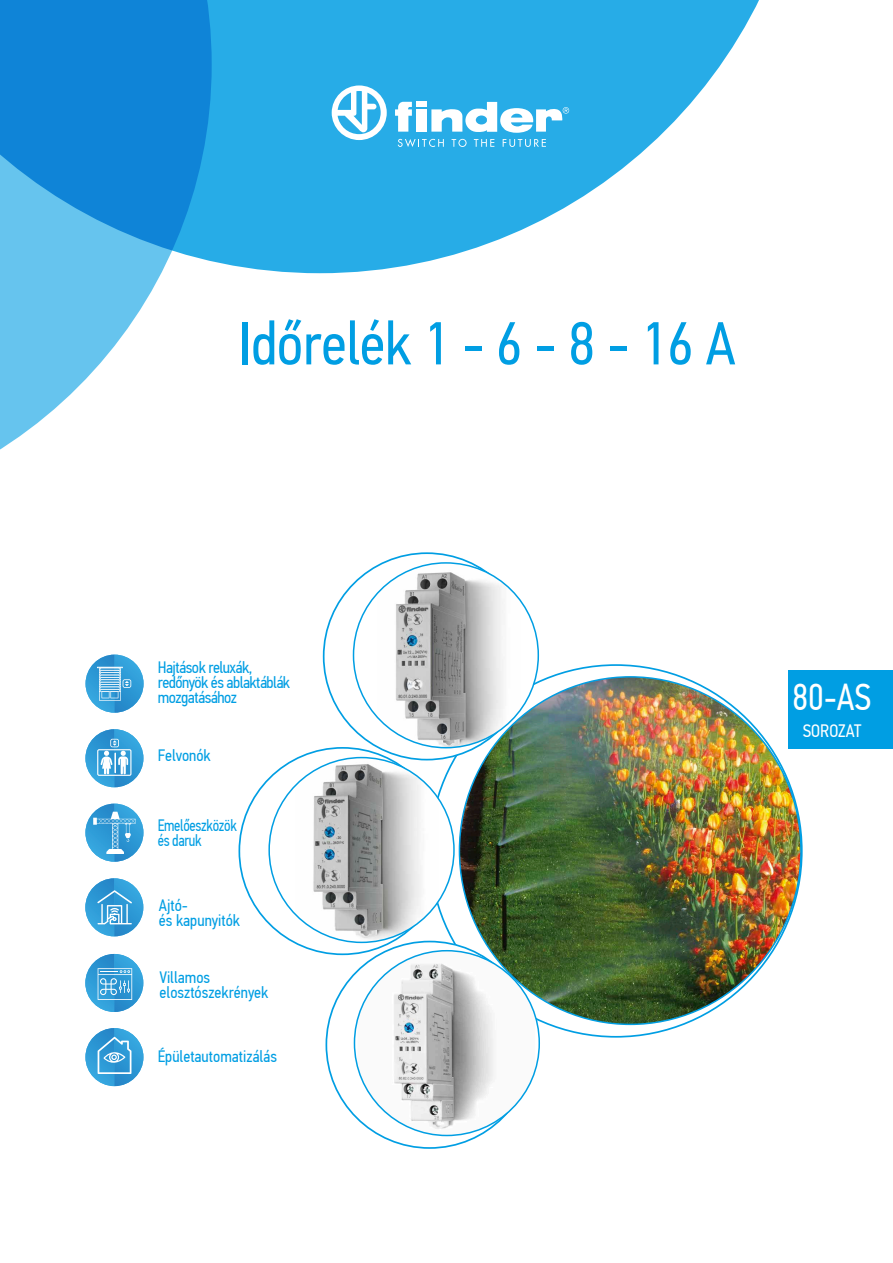
<style>
.page{position:relative;width:893px;height:1263px;background:#fff}
.page>*{position:absolute;margin:0;border:0;box-sizing:border-box;transform-origin:0 0}
.t1{font:60.6px "PF Din Text Cond Pro";letter-spacing:-.01em;color:#009ee3}
.t2{font:37.5px "PF Din Text Cond Pro";color:#fff;scale:.95 1}
.t3{font:18px "PF Din Text Cond Pro";color:#fff}
.t4{font:16.5px/15px "PF Din Text Cond Pro";color:#009ee3}
.t5{font:16.5px/15px "PF Din Text Cond Pro";letter-spacing:-.02em;color:#009ee3}
.t6{font:16.5px/15px "PF Din Text Cond Pro";letter-spacing:-.02em;color:#009ee3;scale:.9 1}
</style>
<div class="page">
<div style="left:788px;top:670px;width:105px;height:78px;background:#009ee3"></div>
<img style="left:85px;top:729px;width:58px;height:58px">
<svg style="left:97px;top:739px;width:34px;height:37px"></svg>
<img style="left:86px;top:655px;width:58px;height:58px">
<svg style="left:97px;top:667px;width:34px;height:34px"></svg>
<img style="left:85px;top:954px;width:58px;height:58px">
<svg style="left:98px;top:968px;width:34px;height:32px"></svg>
<img style="left:85px;top:804px;width:58px;height:58px">
<svg style="left:93px;top:812px;width:43px;height:42px;background:#51a9dc"></svg>
<img style="left:85px;top:1028px;width:58px;height:58px">
<svg style="left:98px;top:1037px;width:33px;height:37px"></svg>
<img style="left:85px;top:878px;width:58px;height:58px">
<svg style="left:97px;top:890px;width:35px;height:34px"></svg>
<svg style="left:212px;top:0;width:547px;height:273px;fill:#27ace7"></svg>
<svg style="left:0;top:0;width:212px;height:450px"></svg>
<svg style="left:332px;top:85px;width:55px;height:55px"></svg>
<svg style="left:431px;top:102px;width:138px;height:31px"></svg>
<svg style="left:395px;top:102px;width:17px;height:30px"></svg>
<div style="left:416px;top:109px;width:10px;height:23px;background:#fff"></div>
<div style="left:416px;top:102px;width:10px;height:5px;background:#fff"></div>
<svg style="left:398px;top:139px;width:46px;height:8px"></svg>
<svg style="left:452px;top:139px;width:15px;height:8px"></svg>
<svg style="left:474px;top:139px;width:20px;height:8px"></svg>
<svg style="left:503px;top:139px;width:43px;height:8px"></svg>
<img style="left:378px;top:563px;width:143px;height:185px">
<img style="left:296px;top:757px;width:143px;height:185px">
<img style="left:358px;top:951px;width:177px;height:184px">
<img style="left:459px;top:677px;width:342px;height:347px">
<h1 class="t1" style="left:238px;top:308px;width:499px">Időrelék 1 - 6 - 8 - 16 A</h1>
<p class="t5" style="left:158px;top:660px;width:134px">Hajtások reluxák, redőnyök és ablaktáblák mozgatásához</p>
<p class="t4" style="left:158px;top:748px;width:55px">Felvonók</p>
<p class="t6" style="left:158px;top:817px;width:89px">Emelőeszközök és daruk</p>
<p class="t4" style="left:159px;top:898px;width:83px">Ajtó-<br>és kapunyitók</p>
<p class="t4" style="left:160px;top:969px;width:110px">Villamos elosztószekrények</p>
<p class="t4" style="left:158px;top:1049px;width:121px">Épületautomatizálás</p>
<h2 class="t2" style="left:792px;top:675px;width:85px">80-AS</h2>
<p class="t3" style="left:803px;top:720px;width:60px">SOROZAT</p>
</div>
